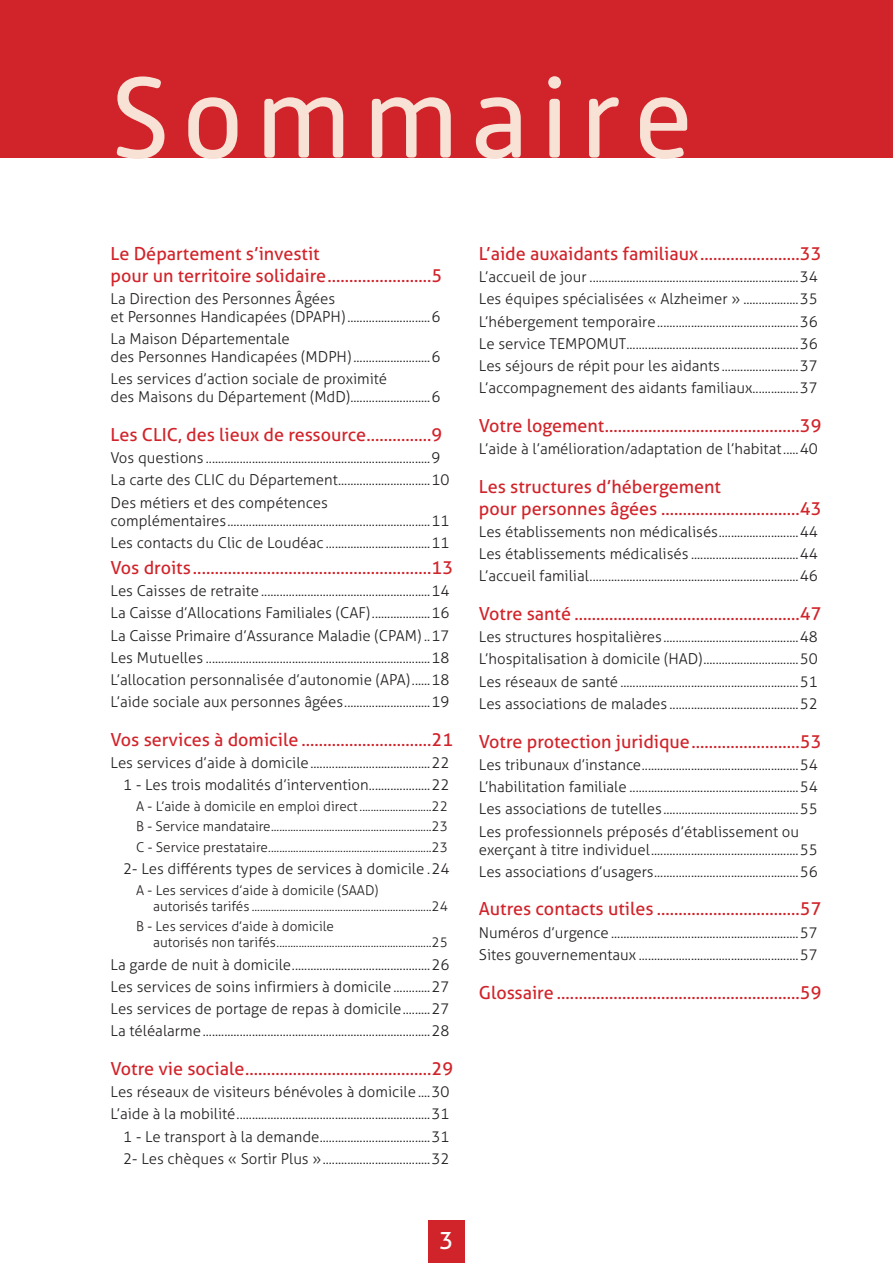
<style>
.page{position:relative;width:893px;height:1263px;background:#fff}
.page>*{position:absolute;margin:0;border:0;box-sizing:border-box;transform-origin:0 0}
.t1{font:114px "Alwyn New Rounded";letter-spacing:.1em;color:#f8e1d5}
.t2{font:24px "Aller Typo";color:#fff}
.t3{font:18px/21.6px "Aller Typo";color:#d1232a}
.t4{font:300 15px/22.2px "Aller Typo";color:#231f20}
.t5{font:300 13.5px/20.4px "Aller Typo";color:#231f20}
</style>
<div class="page">
<div style="left:428px;top:1220px;width:37px;height:43px;background:#d1232a"></div>
<div style="left:0;top:0;width:893px;height:157px;background:#d1232a"></div>
<h1 class="t1" style="left:111px;top:54px;width:584px">Sommaire</h1>
<p class="t3" style="left:111px;top:243px;width:333px">Le Département s’investit<br>pour un territoire solidaire........................5</p>
<p class="t4" style="left:111px;top:289px;width:332px;line-height:18px">La Direction des Personnes Âgées<br>et Personnes Handicapées (DPAPH)...........................6</p>
<p class="t4" style="left:111px;top:330px;width:331px;line-height:18px">La Maison Départementale<br>des Personnes Handicapées (MDPH).........................6</p>
<p class="t4" style="left:111px;top:370px;width:332px;line-height:18px">Les services d’action sociale de proximité<br>des Maisons du Département (MdD)..........................6</p>
<p class="t3" style="left:111px;top:424px;width:333px">Les CLIC, des lieux de ressource...............9</p>
<p class="t4" style="left:111px;top:447px;width:341px">Vos questions .........................................................................9<br>La carte des CLIC du Département..............................10<br>Des métiers et des compétences</p>
<p class="t4" style="left:111px;top:509px;width:341px">complémentaires..................................................................11<br>Les contacts du Clic de Loudéac ..................................11</p>
<p class="t3" style="left:111px;top:556px;width:344px">Vos droits .......................................................13</p>
<p class="t4" style="left:111px;top:580px;width:341px;text-align:justify">Les Caisses de retraite.......................................................14<br>La Caisse d’Allocations Familiales (CAF)...................16<br>La Caisse Primaire d’Assurance Maladie (CPAM) ..17<br>Les Mutuelles .........................................................................18<br>L’allocation personnalisée d’autonomie (APA)......18<br>L’aide sociale aux personnes âgées............................19</p>
<p class="t3" style="left:111px;top:729px;width:344px">Vos services à domicile ..............................21</p>
<p class="t4" style="left:111px;top:752px;width:341px;text-align:right">Les services d’aide à domicile.......................................22<br>1 - Les trois modalités d’intervention....................22</p>
<p class="t5" style="left:136px;top:796px;width:313px;text-align:justify">A - L’aide à domicile en emploi direct..........................22<br>B - Service mandataire..........................................................23<br>C - Service prestataire...........................................................23</p>
<p class="t4" style="left:123px;top:858px;width:328px">2- Les différents types de services à domicile .24</p>
<p class="t5" style="left:153px;top:882px;width:296px;line-height:16.2px;text-indent:-17px">A - Les services d’aide à domicile (SAAD)<br>autorisés tarifés .................................................................24</p>
<p class="t5" style="left:153px;top:918px;width:296px;line-height:16.2px;text-indent:-17px">B - Les services d’aide à domicile<br>autorisés non tarifés........................................................25</p>
<p class="t4" style="left:111px;top:953px;width:341px;text-align:justify">La garde de nuit à domicile.............................................26<br>Les services de soins infirmiers à domicile............27<br>Les services de portage de repas à domicile.........27<br>La téléalarme..........................................................................28</p>
<p class="t3" style="left:111px;top:1058px;width:344px">Votre vie sociale...........................................29</p>
<p class="t4" style="left:111px;top:1081px;width:341px;text-align:right">Les réseaux de visiteurs bénévoles à domicile....30<br>L’aide à la mobilité...............................................................31<br>1 - Le transport à la demande....................................31<br>2- Les chèques « Sortir Plus »...................................32</p>
<h2 class="t2" style="left:439px;top:1226px;width:16px">3</h2>
<p class="t3" style="left:479px;top:243px;width:344px">L’aide auxaidants familiaux.......................33</p>
<p class="t4" style="left:479px;top:266px;width:340px;text-align:justify">L’accueil de jour ....................................................................34<br>Les équipes spécialisées « Alzheimer » ..................35<br>L’hébergement temporaire..............................................36<br>Le service TEMPOMUT........................................................36<br>Les séjours de répit pour les aidants .........................37<br>L’accompagnement des aidants familiaux...............37</p>
<p class="t3" style="left:479px;top:415px;width:344px">Votre logement.............................................39</p>
<p class="t4" style="left:479px;top:438px;width:340px">L’aide à l’amélioration/adaptation de l’habitat.....40</p>
<p class="t3" style="left:479px;top:476px;width:344px">Les structures d’hébergement<br>pour personnes âgées ................................43</p>
<p class="t4" style="left:479px;top:520px;width:341px;text-align:justify">Les établissements non médicalisés..........................44<br>Les établissements médicalisés ...................................44<br>L’accueil familial....................................................................46</p>
<p class="t3" style="left:479px;top:603px;width:344px">Votre santé ....................................................47</p>
<p class="t4" style="left:479px;top:626px;width:341px;text-align:justify">Les structures hospitalières............................................48<br>L’hospitalisation à domicile (HAD)...............................50<br>Les réseaux de santé ..........................................................51<br>Les associations de malades ..........................................52</p>
<p class="t3" style="left:479px;top:730px;width:344px">Votre protection juridique.........................53</p>
<p class="t4" style="left:479px;top:753px;width:340px;text-align:justify">Les tribunaux d’instance...................................................54<br>L’habilitation familiale .......................................................54<br>Les associations de tutelles............................................55<br>Les professionnels préposés d’établissement ou</p>
<p class="t4" style="left:479px;top:838px;width:340px">exerçant à titre individuel................................................55<br>Les associations d’usagers...............................................56</p>
<p class="t3" style="left:479px;top:898px;width:344px">Autres contacts utiles .................................57</p>
<p class="t4" style="left:479px;top:921px;width:340px">Numéros d’urgence .............................................................57<br>Sites gouvernementaux ....................................................57</p>
<p class="t3" style="left:479px;top:981px;width:344px">Glossaire ........................................................59</p>
</div>
